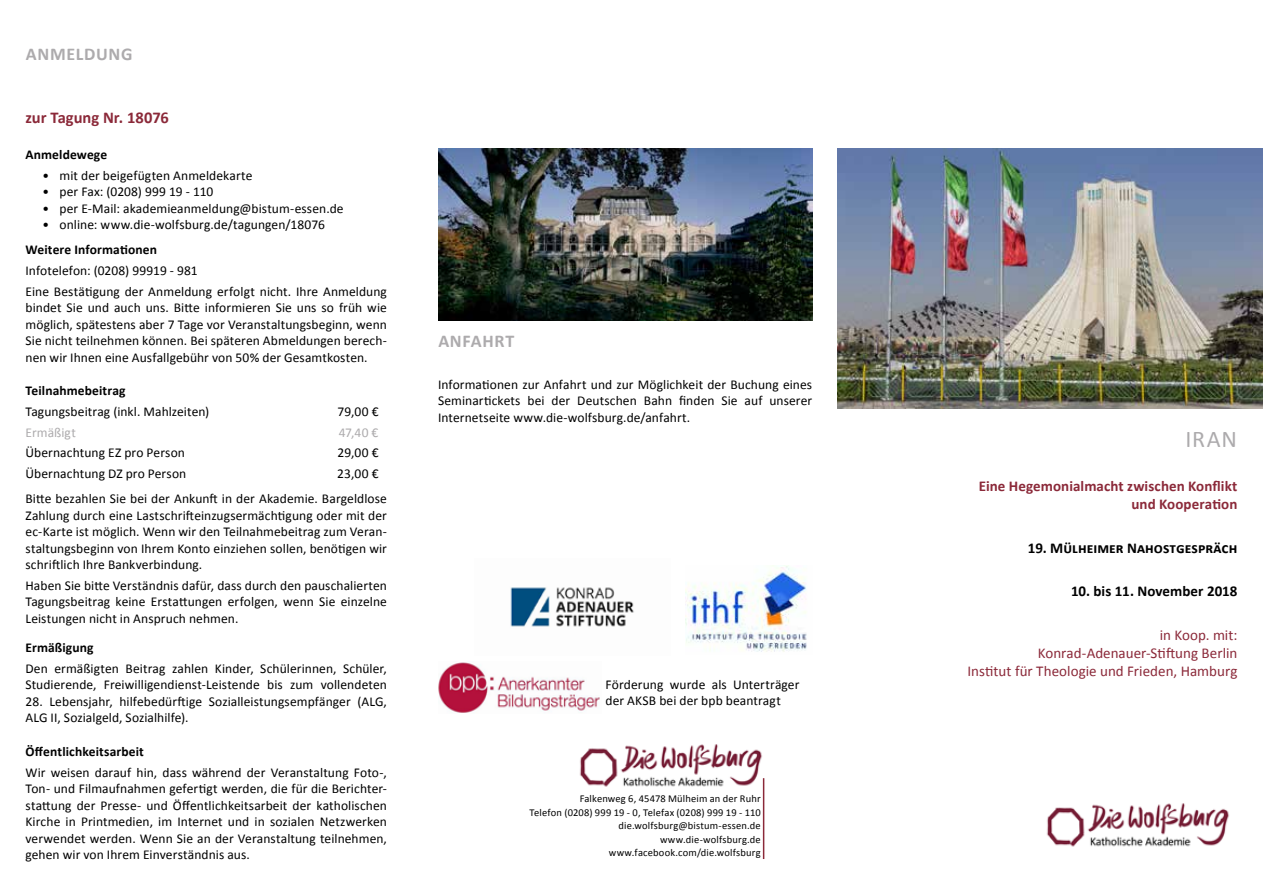
<style>
.page{position:relative;width:1263px;height:893px;background:#fff}
.page>*{position:absolute;margin:0;border:0;box-sizing:border-box;transform-origin:0 0}
.t1{font:24px "Calibri";color:#adabad}
.t2{font:700 18px "Calibri";letter-spacing:.04em;color:#adabad}
.t3{font:700 16.5px "Calibri";color:#8b2939}
.t4{font:15px/18px "Calibri";letter-spacing:.005em;color:#8b2939;text-align:right}
.t5{font:700 15px/18px "Calibri";letter-spacing:.005em;color:#8b2939;text-align:right}
.t6{font:700 15px "Calibri";letter-spacing:.005em;color:#000}
.t7{font:13.5px/16.5px "Calibri";letter-spacing:.005em;color:#000}
.t8{font:700 13.5px "Calibri";letter-spacing:.01em;color:#000}
.t9{font:13.5px "Calibri";letter-spacing:.005em;color:#adabad}
.t10{font:10.5px/13.5px "Calibri";letter-spacing:.015em;color:#000;text-align:right}
</style>
<div class="page">
<img style="left:1046px;top:803px;width:183px;height:44px">
<img style="left:579px;top:744px;width:186px;height:47px">
<hr style="left:763px;top:778px;width:1px;height:81px;background:#8b2939">
<img style="left:838px;top:149px;width:425px;height:259px">
<img style="left:438px;top:662px;width:162px;height:51px">
<img style="left:438px;top:149px;width:374px;height:172px">
<img style="left:685px;top:565px;width:122px;height:87px">
<img style="left:510px;top:587px;width:124px;height:40px">
<h2 class="t2" style="left:26px;top:42px;width:108px">ANMELDUNG</h2>
<p class="t3" style="left:26px;top:106px;width:145px">zur Tagung Nr. 18076</p>
<p class="t8" style="left:26px;top:145px;width:83px">Anmeldewege</p>
<p class="t7" style="left:43px;top:167px;width:211px">• mit der beigefügten Anmeldekarte</p>
<p class="t7" style="left:43px;top:183px;width:172px">• per Fax: (0208) 999 19 - 110</p>
<p class="t7" style="left:43px;top:200px;width:303px">• per E-Mail: akademieanmeldung@bistum-essen.de</p>
<p class="t7" style="left:43px;top:216px;width:284px">• online: www.die-wolfsburg.de/tagungen/18076</p>
<p class="t8" style="left:26px;top:240px;width:133px">Weitere Informationen</p>
<p class="t7" style="left:26px;top:260px;width:363px;line-height:20.7px">Infotelefon: (0208) 99919 - 981<br>Eine Bestätigung der Anmeldung erfolgt nicht. Ihre Anmeldung</p>
<p class="t7" style="left:26px;top:299px;width:363px;text-align:justify">bindet Sie und auch uns. Bitte informieren Sie uns so früh wie möglich, spätestens aber 7 Tage vor Veranstaltungsbeginn, wenn Sie nicht teilnehmen können. Bei späteren Abmeldungen berech&shy;nen wir Ihnen eine Ausfallgebühr von 50% der Gesamtkosten.</p>
<p class="t8" style="left:26px;top:381px;width:102px">Teilnahmebeitrag</p>
<p class="t7" style="left:26px;top:403px;width:185px">Tagungsbeitrag (inkl. Mahlzeiten)</p>
<p class="t7" style="left:337px;top:403px;width:43px">79,00 €</p>
<p class="t9" style="left:26px;top:423px;width:52px">Ermäßigt</p>
<p class="t9" style="left:339px;top:423px;width:41px">47,40 €</p>
<p class="t7" style="left:26px;top:444px;width:161px">Übernachtung EZ pro Person</p>
<p class="t7" style="left:338px;top:444px;width:43px">29,00 €</p>
<p class="t7" style="left:26px;top:465px;width:162px">Übernachtung DZ pro Person</p>
<p class="t7" style="left:26px;top:461px;width:363px;line-height:25px;text-indent:312px">23,00 €<br>Bitte bezahlen Sie bei der Ankunft in der Akademie. Bargeldlose</p>
<p class="t7" style="left:26px;top:507px;width:363px;text-align:justify">Zahlung durch eine Lastschrifteinzugsermächtigung oder mit der ec-Karte ist möglich. Wenn wir den Teilnahmebeitrag zum Veran&shy;staltungsbeginn von Ihrem Konto einziehen sollen, benötigen wir schriftlich Ihre Bankverbindung.</p>
<p class="t7" style="left:26px;top:577px;width:363px;text-align:justify">Haben Sie bitte Verständnis dafür, dass durch den pauschalierten Tagungsbeitrag keine Erstattungen erfolgen, wenn Sie einzelne Leistungen nicht in Anspruch nehmen.</p>
<p class="t8" style="left:26px;top:638px;width:70px">Ermäßigung</p>
<p class="t7" style="left:26px;top:660px;width:363px">Den ermäßigten Beitrag zahlen Kinder, Schülerinnen, Schüler,<br>Studierende, Freiwilligendienst-Leistende bis zum vollendeten</p>
<p class="t7" style="left:26px;top:693px;width:363px">28. Lebensjahr, hilfebedürftige Sozialleistungsempfänger (ALG,<br>ALG II, Sozialgeld, Sozialhilfe).</p>
<p class="t8" style="left:26px;top:742px;width:120px">Öffentlichkeitsarbeit</p>
<p class="t7" style="left:26px;top:764px;width:363px;text-align:justify">Wir weisen darauf hin, dass während der Veranstaltung Foto-, Ton- und Filmaufnahmen gefertigt werden, die für die Berichter&shy;stattung der Presse- und Öffentlichkeitsarbeit der katholischen Kirche in Printmedien, im Internet und in sozialen Netzwerken verwendet werden. Wenn Sie an der Veranstaltung teilnehmen, gehen wir von Ihrem Einverständnis aus.</p>
<h2 class="t2" style="left:438px;top:328px;width:77px">ANFAHRT</h2>
<p class="t7" style="left:438px;top:376px;width:376px;text-align:justify">Informationen zur Anfahrt und zur Möglichkeit der Buchung eines Seminartickets bei der Deutschen Bahn finden Sie auf unserer Internetseite www.die-wolfsburg.de/anfahrt.</p>
<p class="t7" style="left:605px;top:676px;width:195px">Förderung wurde als Unterträger der AKSB bei der bpb beantragt</p>
<p class="t10" style="left:529px;top:791px;width:233px">Falkenweg 6, 45478 Mülheim an der Ruhr<br>Telefon (0208) 999 19 - 0, Telefax (0208) 999 19 - 110 die.wolfsburg@bistum-essen.de www.die-wolfsburg.de www.facebook.com/die.wolfsburg</p>
<h1 class="t1" style="left:1185px;top:423px;width:53px">IRAN</h1>
<p class="t5" style="left:979px;top:476px;width:260px">Eine Hegemonialmacht zwischen Konflikt und Kooperation</p>
<p class="t6" style="left:1028px;top:537px;width:211px">19. Mülheimer Nahostgespräch</p>
<p class="t6" style="left:1071px;top:580px;width:168px">10. bis 11. November 2018</p>
<p class="t4" style="left:967px;top:625px;width:272px">in Koop. mit:<br>Konrad-Adenauer-Stiftung Berlin<br>Institut für Theologie und Frieden, Hamburg</p>
</div>
